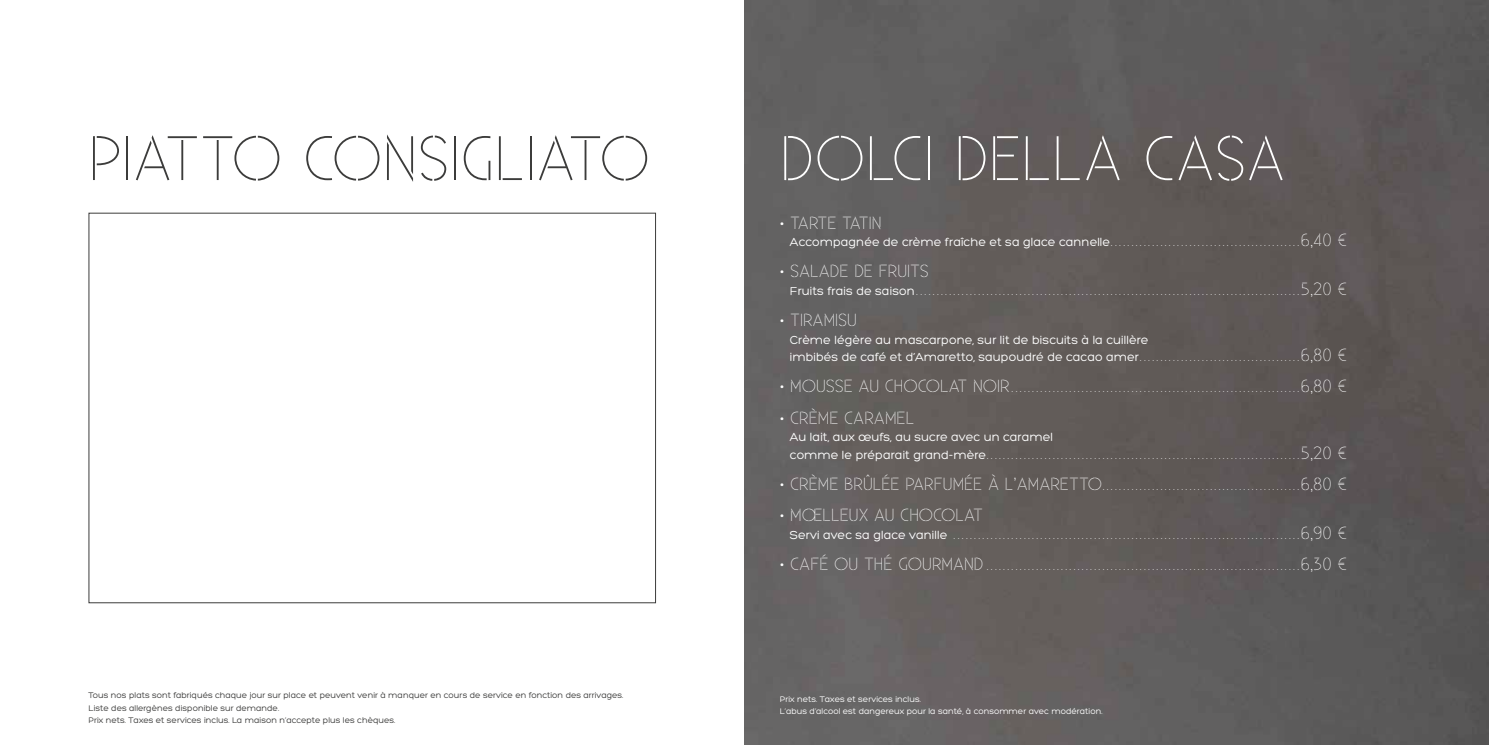
<style>
.page{position:relative;width:1489px;height:745px;background:#fff}
.page>*{position:absolute;margin:0;border:0;box-sizing:border-box;transform-origin:0 0}
.t1{font:300 62.5px "Existence Stencil";color:#3c3c3b}
.t2{font:300 62.5px "Existence Stencil";color:#fff}
.t3{font:300 17.5px "Existence Stencil";color:#fff}
.t4{font:300 17.5px "Existence Stencil";letter-spacing:-.03em;color:#fff}
.t5{font:12.5px/17.5px "Hero";color:#fff}
.t6{font:10px "Hero";color:#fff}
.t7{font:8.75px/12.5px "Hero";color:#3c3c3b}
.t8{font:8.75px/12.5px "Hero";color:#fff}
.s1{font-size:12.5px}
.s2{font-family:"Existence Stencil";font-weight:300;font-size:17.5px}
.s3{font-size:10px}
</style>
<div class="page">
<img style="left:744px;top:0;width:744px;height:744px">
<h1 class="t1" style="left:89px;top:124px;width:563px">PIATTO CONSIGLIATO</h1>
<h1 class="t2" style="left:780px;top:124px;width:507px">DOLCI DELLA CASA</h1>
<h2 class="t4" style="left:780px;top:213px;width:103px">• TARTE TATIN</h2>
<p class="t6" style="left:790px;top:237px;width:558px"><span class="s1">Accompagnée de crème fraîche et sa glace cannelle</span> . . . . . . . . . . . . . . . . . . . . . . . . . . . . . . . . . . . . . . . . . . . . . <span class="s2">6,40 €</span></p>
<h2 class="t3" style="left:780px;top:261px;width:150px">• SALADE DE FRUITS</h2>
<p class="t6" style="left:790px;top:286px;width:558px"><span class="s1">Fruits frais de saison</span> . . . . . . . . . . . . . . . . . . . . . . . . . . . . . . . . . . . . . . . . . . . . . . . . . . . . . . . . . . . . . . . . . . . . . . . . . . . . . . . . . . . . . . . . . . . . <span class="s2">5,20 €</span></p>
<h2 class="t3" style="left:780px;top:310px;width:79px">• TIRAMISU</h2>
<p class="t5" style="left:790px;top:331px;width:558px">Crème légère au mascarpone, sur lit de biscuits à la cuillère<br>imbibés de café et d’Amaretto, saupoudré de cacao amer <span class="s3">. . . . . . . . . . . . . . . . . . . . . . . . . . . . . . . . . . . . . .</span> <span class="s2">6,80 €</span></p>
<p class="t6" style="left:780px;top:384px;width:568px"><span class="s2">• MOUSSE AU CHOCOLAT NOIR</span> . . . . . . . . . . . . . . . . . . . . . . . . . . . . . . . . . . . . . . . . . . . . . . . . . . . . . . . . . . . . . . . . . . . . . <span class="s2">6,80 €</span></p>
<h2 class="t3" style="left:780px;top:408px;width:136px">• CRÈME CARAMEL</h2>
<p class="t5" style="left:790px;top:428px;width:265px">Au lait, aux œufs, au sucre avec un caramel</p>
<p class="t6" style="left:790px;top:450px;width:558px"><span class="s1">comme le préparait grand-mère</span> . . . . . . . . . . . . . . . . . . . . . . . . . . . . . . . . . . . . . . . . . . . . . . . . . . . . . . . . . . . . . . . . . . . . . . . . . . . <span class="s2">5,20 €</span></p>
<p class="t6" style="left:780px;top:481px;width:568px"><span class="s2">• CRÈME BRÛLÉE PARFUMÉE À L’AMARETTO</span> . . . . . . . . . . . . . . . . . . . . . . . . . . . . . . . . . . . . . . . . . . . . . . . <span class="s2">6,80 €</span></p>
<h2 class="t3" style="left:780px;top:505px;width:204px">• MŒLLEUX AU CHOCOLAT</h2>
<p class="t6" style="left:790px;top:530px;width:558px"><span class="s1">Servi avec sa glace vanille</span> . . . . . . . . . . . . . . . . . . . . . . . . . . . . . . . . . . . . . . . . . . . . . . . . . . . . . . . . . . . . . . . . . . . . . . . . . . . . . . . . . . . <span class="s2">6,90 €</span></p>
<p class="t6" style="left:780px;top:561px;width:568px"><span class="s2">• CAFÉ OU THÉ GOURMAND</span> . . . . . . . . . . . . . . . . . . . . . . . . . . . . . . . . . . . . . . . . . . . . . . . . . . . . . . . . . . . . . . . . . . . . . . . . . . . <span class="s2">6,30 €</span></p>
<p class="t7" style="left:89px;top:688px;width:536px">Tous nos plats sont fabriqués chaque jour sur place et peuvent venir à manquer en cours de service en fonction des arrivages.<br>Liste des allergènes disponible sur demande.<br>Prix nets. Taxes et services inclus. La maison n’accepte plus les chèques.</p>
<p class="t8" style="left:780px;top:692px;width:323px">Prix nets. Taxes et services inclus.<br>L’abus d’alcool est dangereux pour la santé, à consommer avec modération.</p>
</div>
